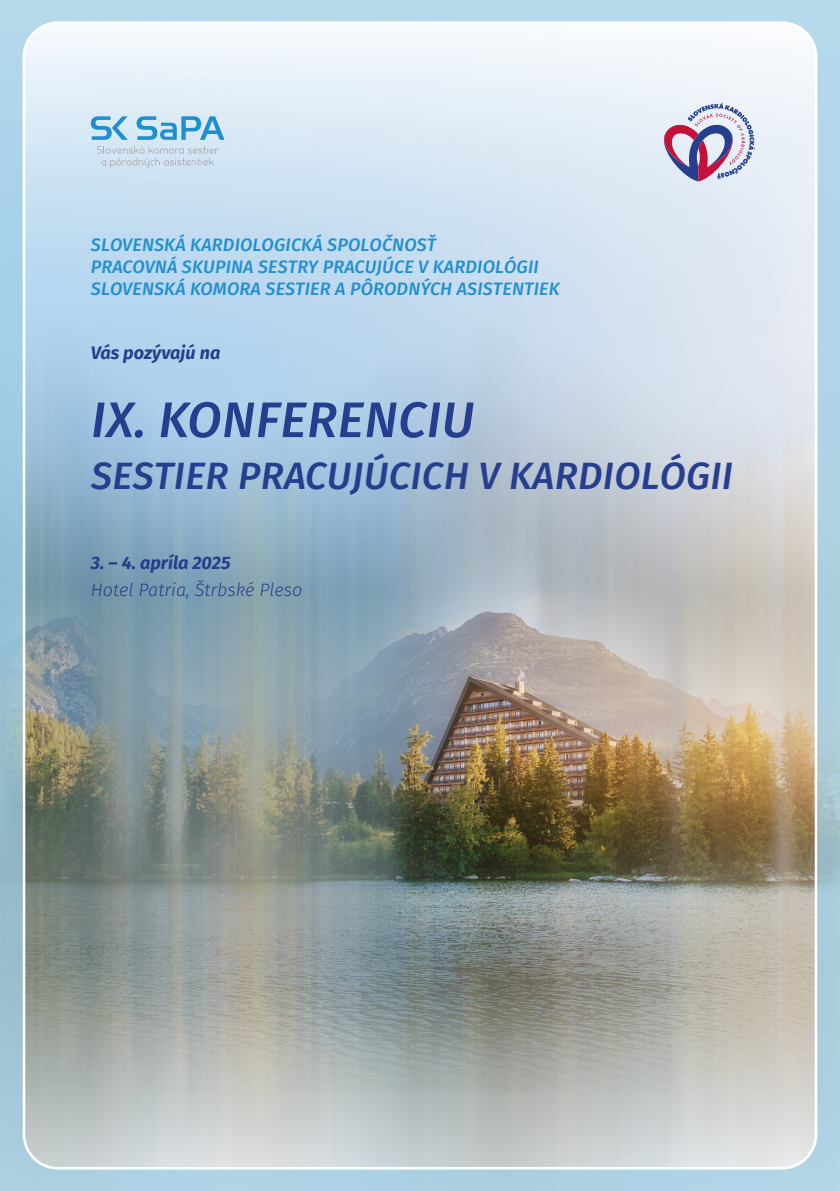
<style>
.page{position:relative;width:840px;height:1191px;background:#fff}
.page>*{position:absolute;margin:0;border:0;box-sizing:border-box;transform-origin:0 0}
.t1{font:italic 500 50px "Fira Sans";letter-spacing:.01em;color:#253f8e}
.t2{font:italic 500 38px "Fira Sans";letter-spacing:.01em;color:#253f8e}
.t3{font:italic 500 18px "Fira Sans";letter-spacing:.01em;color:#2090d0}
.t4{font:italic 700 18px "Fira Sans";color:#253f8e}
.t5{font:italic 300 18px "Fira Sans";color:#253f8e}
</style>
<div class="page">
<img style="left:0;top:0;width:839px;height:1191px">
<svg style="left:97px;top:146px;width:121px;height:22px;background:#cbdbe8"></svg>
<svg style="left:91px;top:116px;width:37px;height:24px"></svg>
<svg style="left:136px;top:116px;width:88px;height:24px;background:#88c2e5"></svg>
<svg style="left:662px;top:103px;width:92px;height:78px;background:#bdafc9"></svg>
<p class="t3" style="left:91px;top:231px;width:346px">SLOVENSKÁ KARDIOLOGICKÁ SPOLOČNOSŤ</p>
<p class="t3" style="left:91px;top:252px;width:449px">PRACOVNÁ SKUPINA SESTRY PRACUJÚCE V KARDIOLÓGII</p>
<p class="t3" style="left:91px;top:274px;width:470px">SLOVENSKÁ KOMORA SESTIER A PÔRODNÝCH ASISTENTIEK</p>
<p class="t4" style="left:91px;top:337px;width:131px">Vás pozývajú na</p>
<p class="t1" style="left:91px;top:379px;width:384px">IX. KONFERENCIU</p>
<p class="t2" style="left:91px;top:445px;width:643px">SESTIER PRACUJÚCICH V KARDIOLÓGII</p>
<p class="t4" style="left:91px;top:547px;width:141px">3. – 4. apríla 2025</p>
<p class="t5" style="left:91px;top:577px;width:213px">Hotel Patria, Štrbské Pleso</p>
</div>
